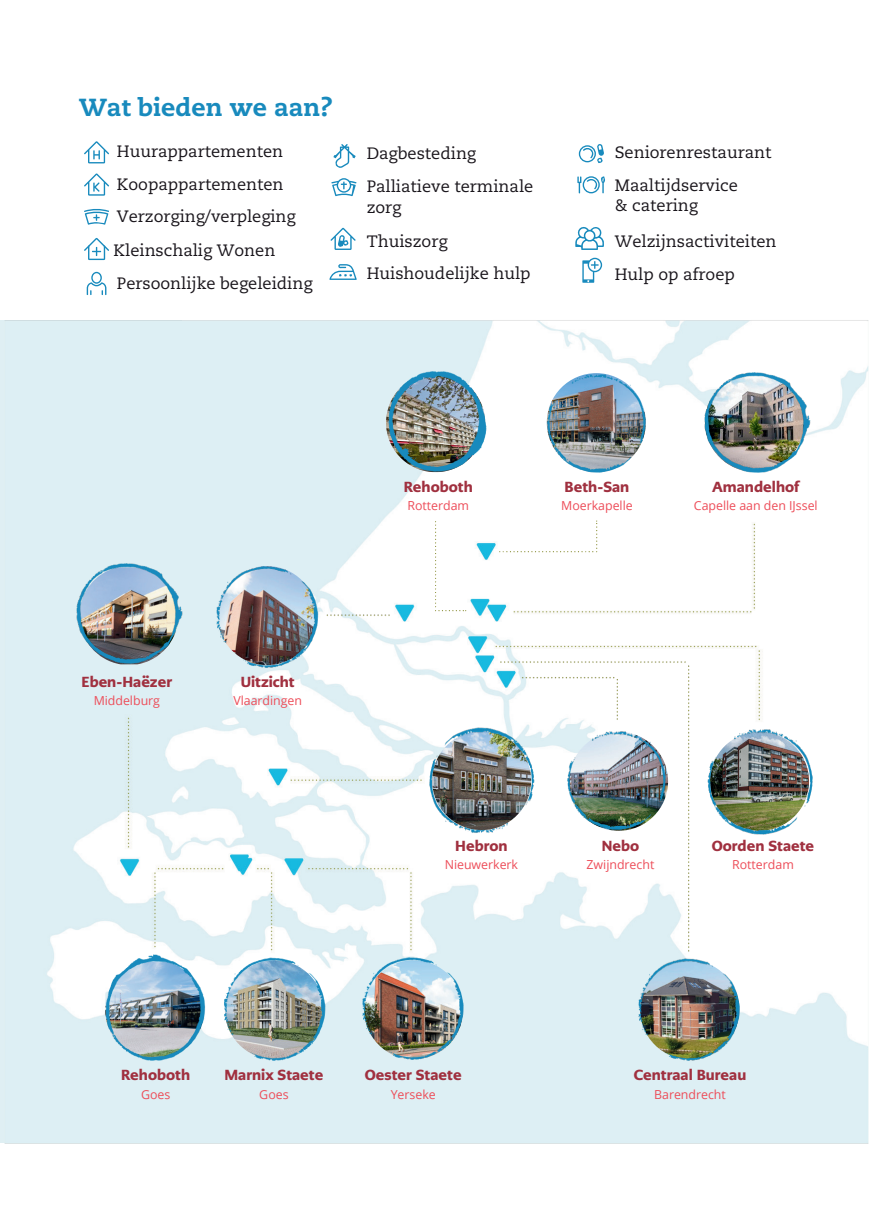
<style>
.page{position:relative;width:873px;height:1224px;background:#fff}
.page>*{position:absolute;margin:0;border:0;box-sizing:border-box;transform-origin:0 0}
.t1{font:800 24.6px "Caecilia LT Pro 85";color:#188abd}
.t2{font:16.4px/32.8px "Caecilia LT Pro 55 Roman";color:#19151b}
.t3{font:900 14.6px "PMN Caecilia Sans Text";color:#a0303f}
.t4{font:12.4px "Open Sans";color:#ed4c58}
</style>
<div class="page">
<svg style="left:84px;top:141px;width:25px;height:22px"></svg>
<svg style="left:84px;top:173px;width:25px;height:23px"></svg>
<svg style="left:84px;top:209px;width:25px;height:16px"></svg>
<svg style="left:84px;top:238px;width:25px;height:22px"></svg>
<svg style="left:87px;top:272px;width:19px;height:23px"></svg>
<svg style="left:331px;top:228px;width:25px;height:22px"></svg>
<svg style="left:329px;top:264px;width:28px;height:16px"></svg>
<svg style="left:333px;top:144px;width:23px;height:24px"></svg>
<svg style="left:331px;top:178px;width:25px;height:18px"></svg>
<svg style="left:582px;top:258px;width:20px;height:25px"></svg>
<svg style="left:577px;top:176px;width:28px;height:17px"></svg>
<svg style="left:579px;top:144px;width:25px;height:19px"></svg>
<img style="left:0;top:320px;width:869px;height:824px">
<img style="left:66px;top:554px;width:126px;height:120px">
<img style="left:95px;top:945px;width:240px;height:126px">
<img style="left:206px;top:556px;width:198px;height:122px">
<img style="left:352px;top:948px;width:67px;height:121px">
<svg style="left:435px;top:521px;width:31px;height:90px"></svg>
<img style="left:378px;top:362px;width:119px;height:120px">
<svg style="left:499px;top:521px;width:98px;height:31px"></svg>
<svg style="left:575px;top:227px;width:29px;height:23px"></svg>
<img style="left:537px;top:364px;width:119px;height:119px">
<img style="left:419px;top:652px;width:404px;height:418px">
<img style="left:694px;top:363px;width:126px;height:120px">
<h1 class="t1" style="left:79px;top:91px;width:255px">Wat bieden we aan?</h1>
<p class="t2" style="left:114px;top:135px;width:200px">Huurappartementen<br>Koopappartementen<br>Verzorging/verpleging<br>Kleinschalig Wonen<br>Persoonlijke begeleiding</p>
<p class="t2" style="left:367px;top:137px;width:168px">Dagbesteding<br>Palliatieve terminale</p>
<p class="t2" style="left:367px;top:190px;width:165px;line-height:33.4px">zorg<br>Thuiszorg<br>Huishoudelijke hulp</p>
<p class="t2" style="left:615px;top:136px;width:158px">Seniorenrestaurant<br>Maaltijdservice</p>
<p class="t2" style="left:615px;top:187px;width:163px;line-height:36px">&amp; catering<br>Welzijnsactiviteiten</p>
<p class="t2" style="left:615px;top:258px;width:122px">Hulp op afroep</p>
<p class="t3" style="left:82px;top:672px;width:92px">Eben-Haëzer</p>
<p class="t4" style="left:94px;top:692px;width:68px">Middelburg</p>
<p class="t3" style="left:241px;top:672px;width:56px">Uitzicht</p>
<p class="t4" style="left:233px;top:692px;width:70px">Vlaardingen</p>
<p class="t3" style="left:404px;top:476px;width:71px">Rehoboth</p>
<p class="t4" style="left:407px;top:497px;width:63px">Rotterdam</p>
<p class="t3" style="left:565px;top:476px;width:66px">Beth-San</p>
<p class="t4" style="left:561px;top:497px;width:73px">Moerkapelle</p>
<p class="t3" style="left:712px;top:476px;width:89px">Amandelhof</p>
<p class="t4" style="left:694px;top:497px;width:125px">Capelle aan den IJssel</p>
<p class="t3" style="left:455px;top:836px;width:54px">Hebron</p>
<p class="t4" style="left:445px;top:856px;width:75px">Nieuwerkerk</p>
<p class="t3" style="left:602px;top:836px;width:39px">Nebo</p>
<p class="t4" style="left:587px;top:856px;width:69px">Zwijndrecht</p>
<p class="t3" style="left:712px;top:836px;width:104px">Oorden Staete</p>
<p class="t4" style="left:732px;top:856px;width:63px">Rotterdam</p>
<p class="t3" style="left:121px;top:1065px;width:71px">Rehoboth</p>
<p class="t4" style="left:141px;top:1086px;width:31px">Goes</p>
<p class="t3" style="left:225px;top:1065px;width:100px">Marnix Staete</p>
<p class="t4" style="left:259px;top:1086px;width:31px">Goes</p>
<p class="t3" style="left:365px;top:1065px;width:98px">Oester Staete</p>
<p class="t4" style="left:391px;top:1086px;width:47px">Yerseke</p>
<p class="t3" style="left:634px;top:1065px;width:114px">Centraal Bureau</p>
<p class="t4" style="left:654px;top:1086px;width:73px">Barendrecht</p>
</div>
